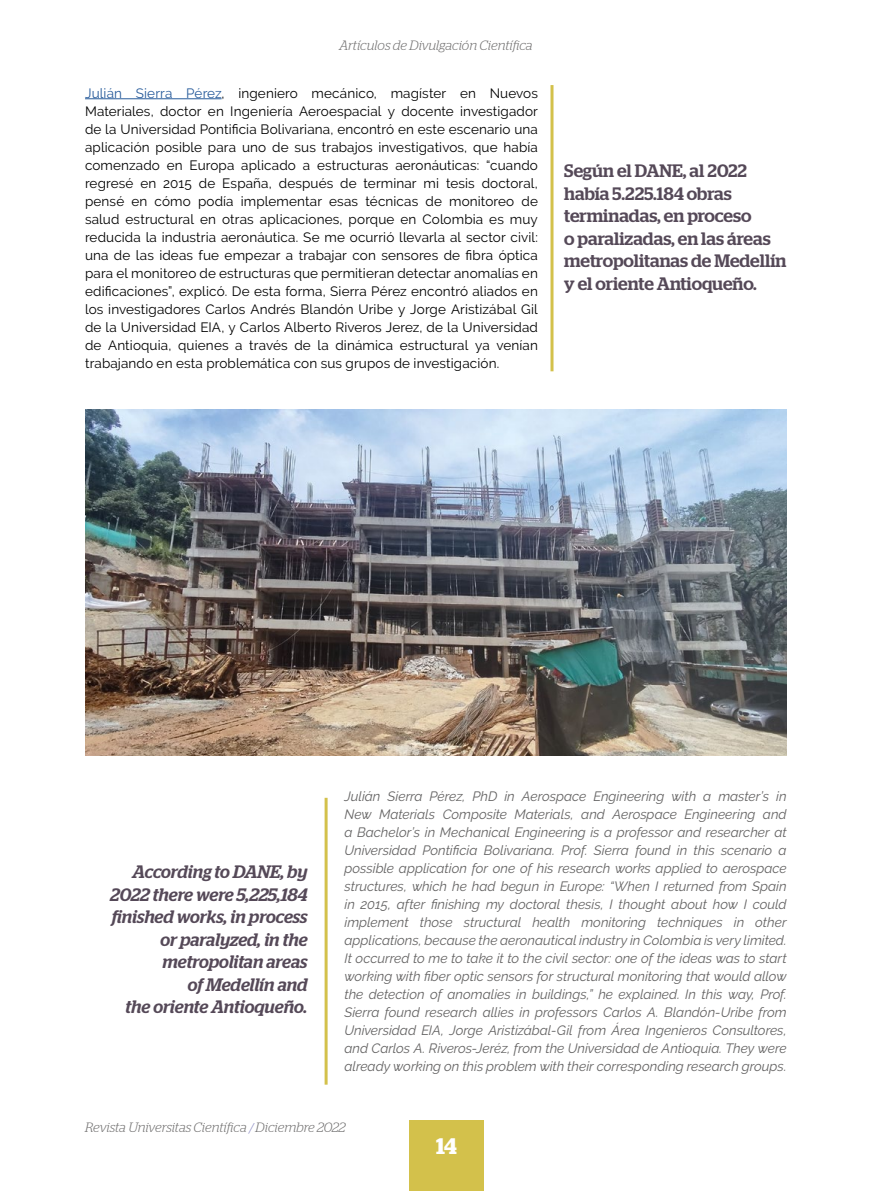
<style>
.page{position:relative;width:893px;height:1191px;background:#fff}
.page>*{position:absolute;margin:0;border:0;box-sizing:border-box;transform-origin:0 0}
.t1{font:600 22.5px "Stag";color:#fff}
.t2{font:italic 500 18px/22.5px "Stag";color:#554958;text-align:right}
.t3{font:500 18px/22.5px "Stag";color:#554958}
.t4{font:italic 13.5px/18px "Raleway";color:#646363;text-align:justify}
.t5{font:13.5px/18px "Raleway";letter-spacing:.01em;color:#000;text-align:justify}
.t6{font:italic 300 13.5px "Stag";color:#706f6f}
.s1{color:#275b9b}
.s2{color:#8a8ac3}
</style>
<div class="page">
<div style="left:409px;top:1120px;width:75px;height:71px;background:#d3c14b"></div>
<hr style="left:85px;top:98px;width:137px;height:1px;background:#275b9b">
<img style="left:85px;top:409px;width:702px;height:347px">
<hr style="left:325px;top:798px;width:3px;height:286px;background:#d3c14b">
<hr style="left:550px;top:85px;width:3px;height:286px;background:#d3c14b">
<p class="t6" style="left:339px;top:37px;width:195px">Artículos de Divulgación Científica</p>
<p class="t5" style="left:85px;top:84px;width:454px"><span class="s1">Julián Sierra Pérez</span>, ingeniero mecánico, magíster en Nuevos Materiales, doctor en Ingeniería Aeroespacial y docente investigador de la Universidad Pontificia Bolivariana, encontró en este escenario una aplicación posible para uno de sus trabajos investigativos, que había comenzado en Europa aplicado a estructuras aeronáuticas: “cuando regresé en 2015 de España, después de terminar mi tesis doctoral, pensé en cómo podía implementar esas técnicas de monitoreo de salud estructural en otras aplicaciones, porque en Colombia es muy reducida la industria aeronáutica. Se me ocurrió llevarla al sector civil: una de las ideas fue empezar a trabajar con sensores de fibra óptica para el monitoreo de estructuras que permitieran detectar anomalías en edificaciones”, explicó. De esta forma, Sierra Pérez encontró aliados en los investigadores Carlos Andrés Blandón Uribe y Jorge Aristizábal Gil de la Universidad EIA, y Carlos Alberto Riveros Jerez, de la Universidad de Antioquia, quienes a través de la dinámica estructural ya venían trabajando en esta problemática con sus grupos de investigación.</p>
<h2 class="t3" style="left:564px;top:159px;width:224px">Según el DANE, al 2022 había 5.225.184 obras terminadas, en proceso<br>o paralizadas, en las áreas metropolitanas de Medellín y el oriente Antioqueño.</h2>
<h2 class="t2" style="left:111px;top:860px;width:199px">According to DANE, by<br>2022 there were 5,225,184 finished works, in process or paralyzed, in the metropolitan areas<br>of Medellín and<br>the oriente Antioqueño.</h2>
<p class="t4" style="left:344px;top:787px;width:444px">Julián Sierra Pérez, PhD in Aerospace Engineering with a master’s in New Materials Composite Materials, and Aerospace Engineering and a Bachelor’s in Mechanical Engineering is a professor and researcher at Universidad Pontificia Bolivariana. Prof. Sierra found in this scenario a possible application for one of his research works applied to aerospace structures, which he had begun in Europe: “When I returned from Spain in 2015, after finishing my doctoral thesis, I thought about how I could implement those structural health monitoring techniques in other applications, because the aeronautical industry in Colombia is very limited.<br>It occurred to me to take it to the civil sector: one of the ideas was to start working with fiber optic sensors for structural monitoring that would allow the detection of anomalies in buildings,” he explained. In this way, Prof.<br>Sierra found research allies in professors Carlos A. Blandón-Uribe from Universidad EIA, Jorge Aristizábal-Gil from Área Ingenieros Consultores, and Carlos A. Riveros-Jeréz, from the Universidad de Antioquia. They were already working on this problem with their corresponding research groups.</p>
<p class="t6" style="left:85px;top:1119px;width:262px">Revista Universitas Científica <span class="s2">/</span> Diciembre 2022</p>
<h1 class="t1" style="left:436px;top:1132px;width:22px">14</h1>
</div>
